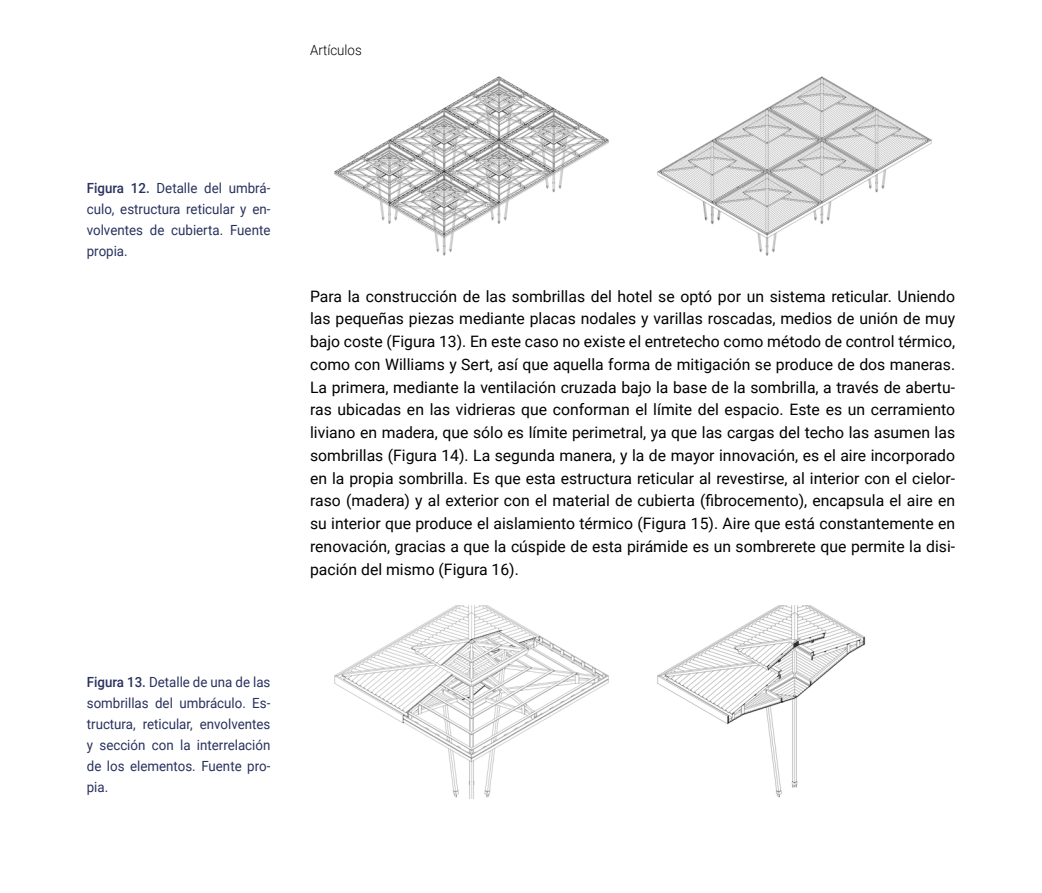
<style>
.page{position:relative;width:1042px;height:893px;background:#fff}
.page>*{position:absolute;margin:0;border:0;box-sizing:border-box;transform-origin:0 0}
.Heading_1{font:15.75px/22.8px "Roboto";color:#000;text-align:justify}
.Resaltado_texto_-_II{font:14px/21px "Roboto";color:#29315e;text-align:justify;scale:.95 1}
.Resaltado_texto_-_II-2{font:300 14px "Roboto";color:#000;scale:.95 1}
.s1{font-weight:500}
</style>
<div class="page">
<img style="left:334px;top:76px;width:598px;height:180px">
<img style="left:334px;top:605px;width:532px;height:193px">
<p class="Resaltado_texto_-_II-2" style="left:310px;top:40px;width:56px">Artículos</p>
<p class="Resaltado_texto_-_II" style="left:87px;top:177px;width:195px"><span class="s1">Figura 12.</span> Detalle del umbrá&shy;culo, estructura reticular y en&shy;volventes de cubierta. Fuente propia.</p>
<p class="Resaltado_texto_-_II" style="left:87px;top:671px;width:195px"><span class="s1">Figura 13.</span> Detalle de una de las sombrillas del umbráculo. Es&shy;tructura, reticular, envolventes y sección con la interrelación de los elementos. Fuente pro&shy;pia.</p>
<p class="Heading_1" style="left:310px;top:284px;width:646px">Para la construcción de las sombrillas del hotel se optó por un sistema reticular. Uniendo las pequeñas piezas mediante placas nodales y varillas roscadas, medios de unión de muy bajo coste (Figura 13). En este caso no existe el entretecho como método de control térmico, como con Williams y Sert, así que aquella forma de mitigación se produce de dos maneras.<br>La primera, mediante la ventilación cruzada bajo la base de la sombrilla, a través de abertu&shy;ras ubicadas en las vidrieras que conforman el límite del espacio. Este es un cerramiento liviano en madera, que sólo es límite perimetral, ya que las cargas del techo las asumen las sombrillas (Figura 14). La segunda manera, y la de mayor innovación, es el aire incorporado en la propia sombrilla. Es que esta estructura reticular al revestirse, al interior con el cielor&shy;raso (madera) y al exterior con el material de cubierta (fibrocemento), encapsula el aire en su interior que produce el aislamiento térmico (Figura 15). Aire que está constantemente en renovación, gracias a que la cúspide de esta pirámide es un sombrerete que permite la disi&shy;pación del mismo (Figura 16).</p>
</div>
